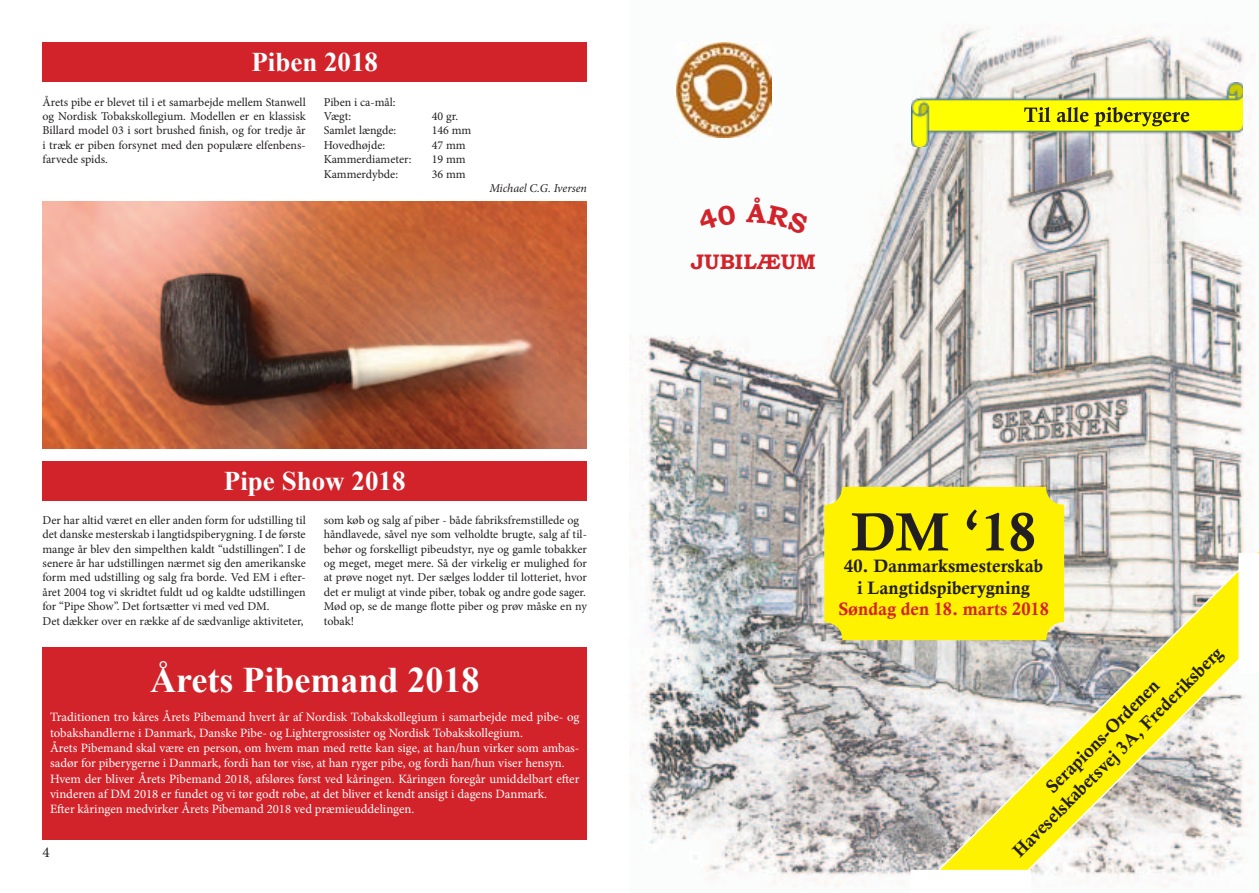
<style>
.page{position:relative;width:1259px;height:893px;background:#fff}
.page>*{position:absolute;margin:0;border:0;box-sizing:border-box;transform-origin:0 0}
.t1{font:54px "Calis MT Bol";color:#231f20}
.t2{font:700 36px "Times New Roman";color:#fff}
.t3{font:700 27px "Times New Roman";color:#fff}
.t4{font:700 21px "Bookman Old Style";color:#d2232a}
.t5{font:18px/21.6px "Calis MT Bol";color:#231f20;text-align:center}
.t6{font:18px "Calis MT Bol";color:#d2232a}
.t7{font:15px "Minion Pro";color:#231f20}
.t8{font:12.75px/15.3px "Minion Pro";letter-spacing:-.005em;color:#fff}
.t9{font:12px/14.4px "Minion Pro";color:#231f20}
.t10{font:italic 12px "Minion Pro";letter-spacing:-.005em;color:#231f20}
</style>
<div class="page">
<img style="left:629px;top:28px;width:626px;height:859px">
<div style="left:43px;top:43px;width:544px;height:39px;background:#d2232a"></div>
<div style="left:43px;top:461px;width:544px;height:39px;background:#d2232a"></div>
<div style="left:824px;top:487px;width:240px;height:153px;background:#fff200;border-radius:18px"></div>
<svg style="left:912px;top:546px;width:347px;height:341px"></svg>
<svg style="left:910px;top:870px;width:121px;height:17px"></svg>
<svg style="left:1238px;top:553px;width:21px;height:120px"></svg>
<div style="left:43px;top:647px;width:544px;height:193px;background:#d2232a"></div>
<img style="left:676px;top:43px;width:95px;height:94px">
<img style="left:911px;top:83px;width:331px;height:63px">
<svg style="left:1024px;top:107px;width:165px;height:19px;background:#c1c008"></svg>
<img style="left:42px;top:201px;width:545px;height:247px">
<svg style="left:697px;top:204px;width:39px;height:27px"></svg>
<svg style="left:746px;top:197px;width:63px;height:38px"></svg>
<h3 class="t3" style="left:251px;top:44px;width:128px">Piben 2018</h3>
<p class="t9" style="left:43px;top:95px;width:265px;text-align:justify">Årets pibe er blevet til i et samarbejde mellem Stanwell og Nordisk Tobakskollegium. Modellen er en klassisk Billard model 03 i sort brushed finish, og for tredje år i træk er piben forsynet med den populære elfenbens&shy;farvede spids.</p>
<p class="t9" style="left:324px;top:95px;width:73px">Piben i ca-mål:<br>Vægt:</p>
<p class="t9" style="left:432px;top:109px;width:28px">40 gr.</p>
<p class="t9" style="left:324px;top:123px;width:74px">Samlet længde:</p>
<p class="t9" style="left:432px;top:123px;width:41px">146 mm</p>
<p class="t9" style="left:324px;top:138px;width:63px">Hovedhøjde:</p>
<p class="t9" style="left:432px;top:138px;width:35px">47 mm</p>
<p class="t9" style="left:324px;top:152px;width:89px">Kammerdiameter:</p>
<p class="t9" style="left:432px;top:152px;width:35px">19 mm</p>
<p class="t9" style="left:324px;top:167px;width:76px">Kammerdybde:</p>
<p class="t9" style="left:432px;top:167px;width:35px">36 mm</p>
<p class="t10" style="left:489px;top:180px;width:99px">Michael C.G. Iversen</p>
<h3 class="t3" style="left:224px;top:462px;width:183px">Pipe Show 2018</h3>
<p class="t9" style="left:43px;top:513px;width:265px">Der har altid været en eller anden form for udstilling til det danske mesterskab i langtidspiberygning. I de første mange år blev den simpelthen kaldt “udstillingen”. I de senere år har udstillingen nærmet sig den amerikanske form med udstilling og salg fra borde. Ved EM i efter&shy;året 2004 tog vi skridtet fuldt ud og kaldte udstillingen for “Pipe Show”. Det fortsætter vi med ved DM.<br>Det dækker over en række af de sædvanlige aktiviteter,</p>
<p class="t9" style="left:324px;top:513px;width:265px">som køb og salg af piber - både fabriksfremstillede og håndlavede, såvel nye som velholdte brugte, salg af til&shy;behør og forskelligt pibeudstyr, nye og gamle tobakker og meget, meget mere. Så der virkelig er mulighed for at prøve noget nyt. Der sælges lodder til lotteriet, hvor det er muligt at vinde piber, tobak og andre gode sager.<br>Mød op, se de mange flotte piber og prøv måske en ny tobak!</p>
<h2 class="t2" style="left:150px;top:655px;width:331px">Årets Pibemand 2018</h2>
<p class="t8" style="left:50px;top:710px;width:531px">Traditionen tro kåres Årets Pibemand hvert år af Nordisk Tobakskollegium i samarbejde med pibe- og tobakshandlerne i Danmark, Danske Pibe- og Lightergrossister og Nordisk Tobakskollegium.<br>Årets Pibemand skal være en person, om hvem man med rette kan sige, at han/hun virker som ambas&shy;sadør for piberygerne i Danmark, fordi han tør vise, at han ryger pibe, og fordi han/hun viser hensyn.<br>Hvem der bliver Årets Pibemand 2018, afsløres først ved kåringen. Kåringen foregår umiddelbart efter vinderen af DM 2018 er fundet og vi tør godt røbe, at det bliver et kendt ansigt i dagens Danmark.<br>Efter kåringen medvirker Årets Pibemand 2018 ved præmieuddelingen.</p>
<p class="t7" style="left:43px;top:842px;width:9px">4</p>
<h3 class="t4" style="left:691px;top:247px;width:127px">JUBILÆUM</h3>
<h1 class="t1" style="left:851px;top:501px;width:186px">DM ‘18</h1>
<h3 class="t5" style="left:844px;top:555px;width:200px">40. Danmarksmesterskab i Langtidspiberygning</h3>
<h3 class="t6" style="left:838px;top:599px;width:212px">Søndag den 18. marts 2018</h3>
<h3 class="t5" style="left:993px;top:830px;width:290px;rotate:-45deg">Serapions-Ordenen<br>Haveselskabetsvej 3A, Frederiksberg</h3>
</div>
